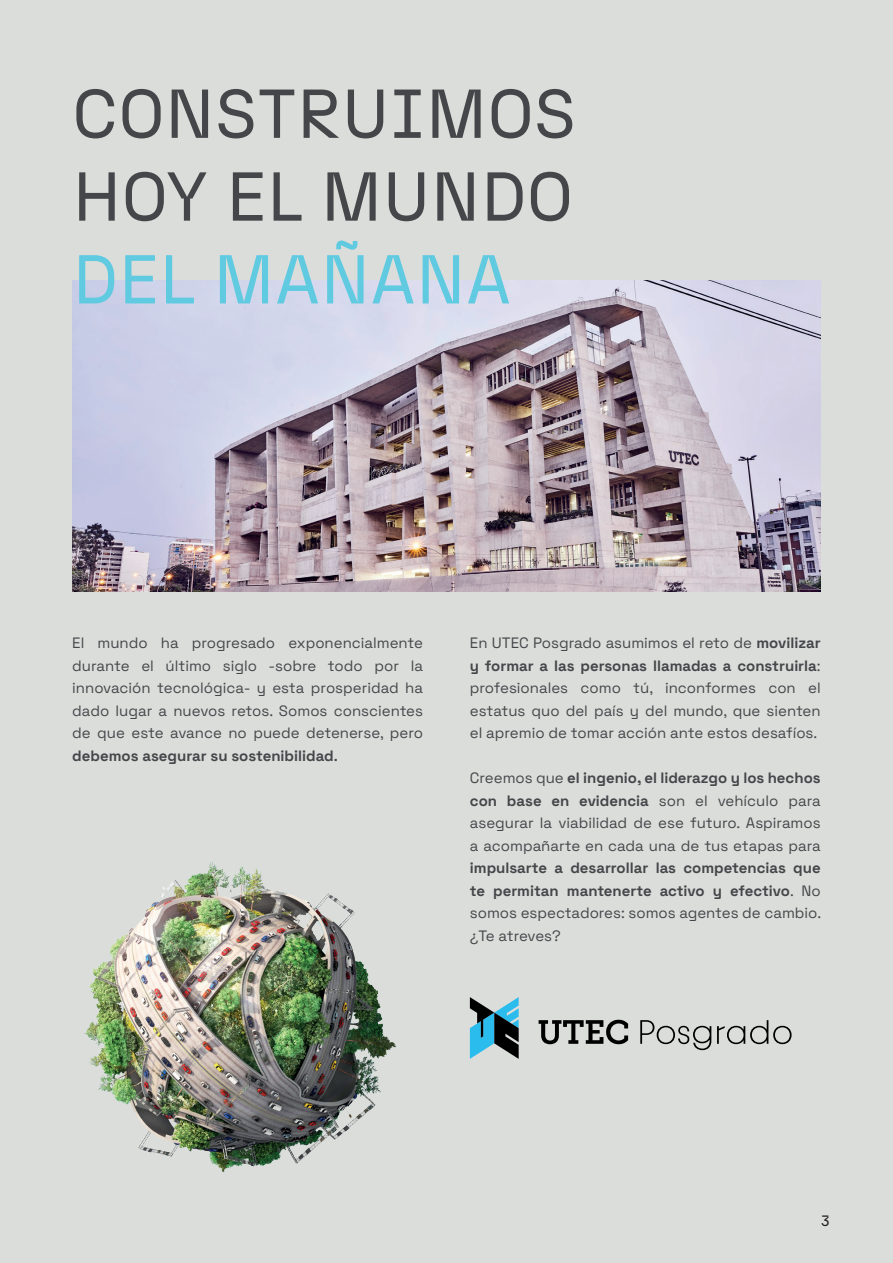
<style>
.page{position:relative;width:893px;height:1263px;background:#dbdddb}
.page>*{position:absolute;margin:0;border:0;box-sizing:border-box;transform-origin:0 0}
.t1{font:69px/82.8px "N27";color:#454649}
.t2{font:69px "N27";color:#60cae1}
.t3{font:15px/22.5px "Space Grotesk";color:#454649;text-align:justify}
.t4{font:700 15px/22.5px "Space Grotesk";color:#454649;text-align:justify}
.t5{font:15px "N27";color:#231f20}
.s1{font-weight:700}
.s2{font-weight:500}
.s3{font-weight:400}
</style>
<div class="page">
<img style="left:72px;top:281px;width:749px;height:310px">
<img style="left:84px;top:862px;width:312px;height:310px">
<svg style="left:470px;top:997px;width:49px;height:62px"></svg>
<svg style="left:539px;top:1020px;width:89px;height:24px"></svg>
<svg style="left:640px;top:1020px;width:71px;height:30px"></svg>
<svg style="left:717px;top:1020px;width:75px;height:24px"></svg>
<h1 class="t1" style="left:72px;top:72px;width:505px">CONSTRUIMOS<br>HOY EL MUNDO</h1>
<h1 class="t2" style="left:72px;top:237px;width:440px">DEL MAÑANA</h1>
<p class="t3" style="left:72px;top:631px;width:352px">El mundo ha progresado exponencialmente durante el último siglo -sobre todo por la innovación tecnológica- y esta prosperidad ha dado lugar a nuevos retos. Somos conscientes de que este avance no puede detenerse, pero <span class="s1">debemos asegurar su sostenibilidad</span><span class="s2">.</span></p>
<p class="t3" style="left:470px;top:631px;width:352px">En UTEC Posgrado asumimos el reto de <span class="s1">movilizar y formar a las personas llamadas a construirla</span>: profesionales como tú, inconformes con el estatus quo del país y del mundo, que sienten el apremio de tomar acción ante estos desafíos.</p>
<p class="t3" style="left:470px;top:766px;width:352px">Creemos que <span class="s1">el ingenio, el liderazgo y los hechos con base en evidencia</span> son el vehículo para asegurar la viabilidad de ese futuro. Aspiramos a acompañarte en cada una de tus etapas para</p>
<p class="t4" style="left:470px;top:856px;width:353px">impulsarte a desarrollar las competencias que te permitan mantenerte activo y efectivo<span class="s3">. No somos espectadores: somos agentes de cambio. ¿Te atreves?</span></p>
<p class="t5" style="left:821px;top:1211px;width:11px">3</p>
</div>
